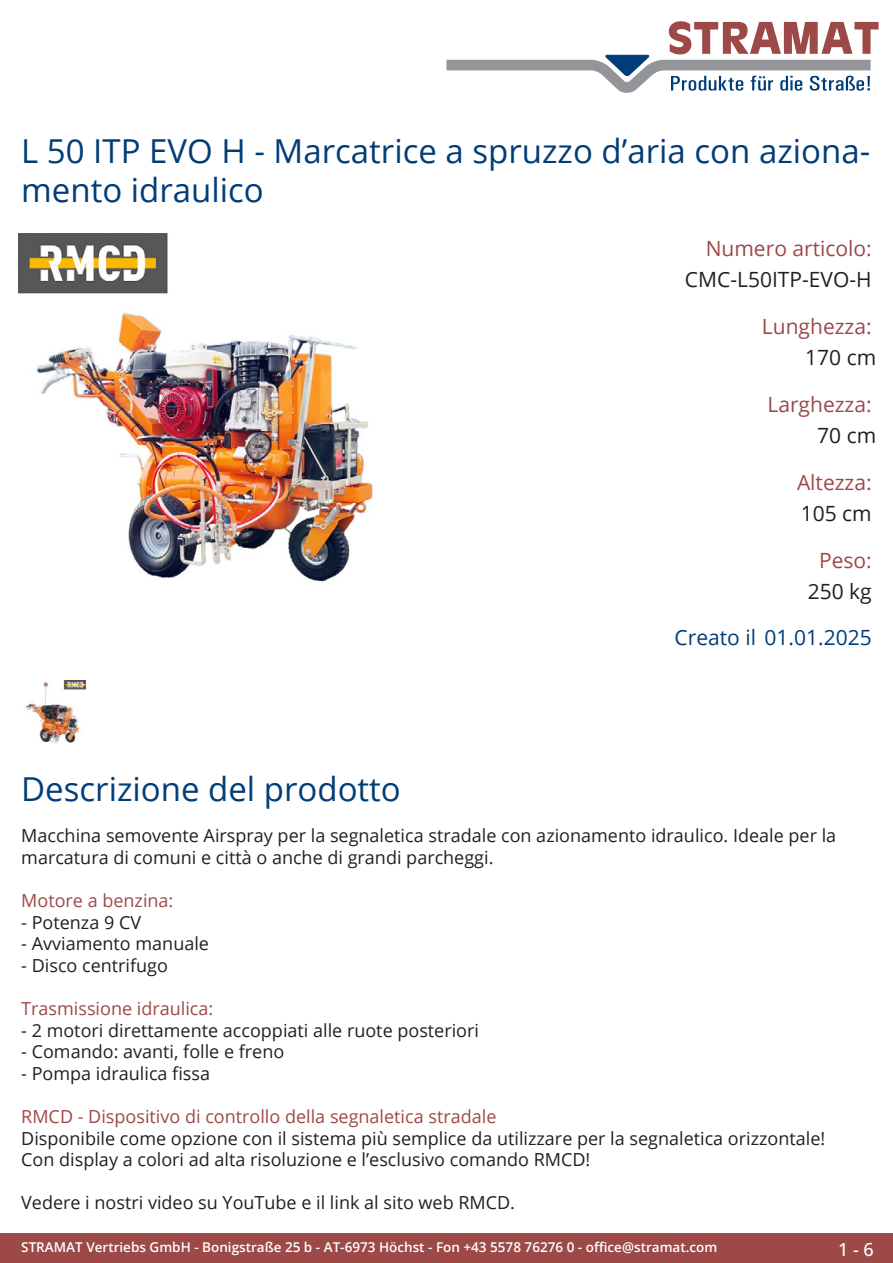
<style>
.page{position:relative;width:893px;height:1263px;background:#fff}
.page>*{position:absolute;margin:0;border:0;box-sizing:border-box;transform-origin:0 0}
.Produkttitel{font:33px/39.6px "Open Sans";color:#003d78}
.TechDaten_Überschrif{font:21px "Open Sans";color:#9c4948}
.TechDaten_Inhalt{font:21px "Open Sans";color:#231f20}
.Erstellungsdatum{font:21px "Open Sans";color:#003d78}
.Beschreibung_Text{font:18px/21.6px "Open Sans";color:#231f20}
.Beschreibung_Text-2{font:18px "Open Sans";color:#9c4948}
.t1{font:500 18px "Open Sans";color:#fff}
.t2{font:600 13.5px "Open Sans";color:#fff}
.s1{color:#9c4948}
</style>
<div class="page">
<div style="left:0;top:1233px;width:893px;height:30px;background:#9c4948"></div>
<svg style="left:446px;top:21px;width:433px;height:72px"></svg>
<img style="left:18px;top:234px;width:355px;height:348px">
<img style="left:26px;top:680px;width:59px;height:64px">
<p class="Produkttitel" style="left:21px;top:130px;width:848px">L 50 ITP EVO H - Marcatrice a spruzzo d’aria con aziona&shy;mento idraulico</p>
<p class="TechDaten_Überschrif" style="left:706px;top:234px;width:167px">Numero articolo:</p>
<p class="TechDaten_Inhalt" style="left:685px;top:265px;width:188px">CMC-L50ITP-EVO-H</p>
<p class="TechDaten_Überschrif" style="left:762px;top:312px;width:111px">Lunghezza:</p>
<p class="TechDaten_Inhalt" style="left:805px;top:343px;width:73px">170 cm</p>
<p class="TechDaten_Überschrif" style="left:767px;top:390px;width:106px">Larghezza:</p>
<p class="TechDaten_Inhalt" style="left:817px;top:421px;width:61px">70 cm</p>
<p class="TechDaten_Überschrif" style="left:797px;top:468px;width:76px">Altezza:</p>
<p class="TechDaten_Inhalt" style="left:801px;top:499px;width:73px">105 cm</p>
<p class="TechDaten_Überschrif" style="left:819px;top:546px;width:54px">Peso:</p>
<p class="TechDaten_Inhalt" style="left:808px;top:577px;width:66px">250 kg</p>
<p class="Erstellungsdatum" style="left:674px;top:623px;width:199px">Creato il 01.01.2025</p>
<p class="Produkttitel" style="left:21px;top:768px;width:381px">Descrizione del prodotto</p>
<p class="Beschreibung_Text" style="left:21px;top:824px;width:816px">Macchina semovente Airspray per la segnaletica stradale con azionamento idraulico. Ideale per la marcatura di comuni e città o anche di grandi parcheggi.</p>
<p class="Beschreibung_Text-2" style="left:21px;top:888px;width:154px">Motore a benzina:</p>
<p class="Beschreibung_Text" style="left:21px;top:911px;width:121px">- Potenza 9 CV</p>
<p class="Beschreibung_Text" style="left:21px;top:932px;width:189px">- Avviamento manuale</p>
<p class="Beschreibung_Text" style="left:21px;top:954px;width:148px">- Disco centrifugo</p>
<p class="Beschreibung_Text-2" style="left:21px;top:996px;width:194px">Trasmissione idraulica:</p>
<p class="Beschreibung_Text" style="left:21px;top:1019px;width:459px">- 2 motori direttamente accoppiati alle ruote posteriori</p>
<p class="Beschreibung_Text" style="left:21px;top:1040px;width:265px">- Comando: avanti, folle e freno</p>
<p class="Beschreibung_Text" style="left:21px;top:1062px;width:190px">- Pompa idraulica fissa</p>
<p class="Beschreibung_Text" style="left:21px;top:1105px;width:805px"><span class="s1">RMCD - Dispositivo di controllo della segnaletica stradale<br></span>Disponibile come opzione con il sistema più semplice da utilizzare per la segnaletica orizzontale!<br>Con display a colori ad alta risoluzione e l’esclusivo comando RMCD!</p>
<p class="Beschreibung_Text" style="left:21px;top:1191px;width:495px">Vedere i nostri video su YouTube e il link al sito web RMCD.</p>
<p class="t2" style="left:21px;top:1238px;width:698px">STRAMAT Vertriebs GmbH - Bonigstraße 25 b - AT-6973 Höchst - Fon +43 5578 76276 0 - office@stramat.com</p>
<p class="t1" style="left:838px;top:1237px;width:37px">1 - 6</p>
</div>
